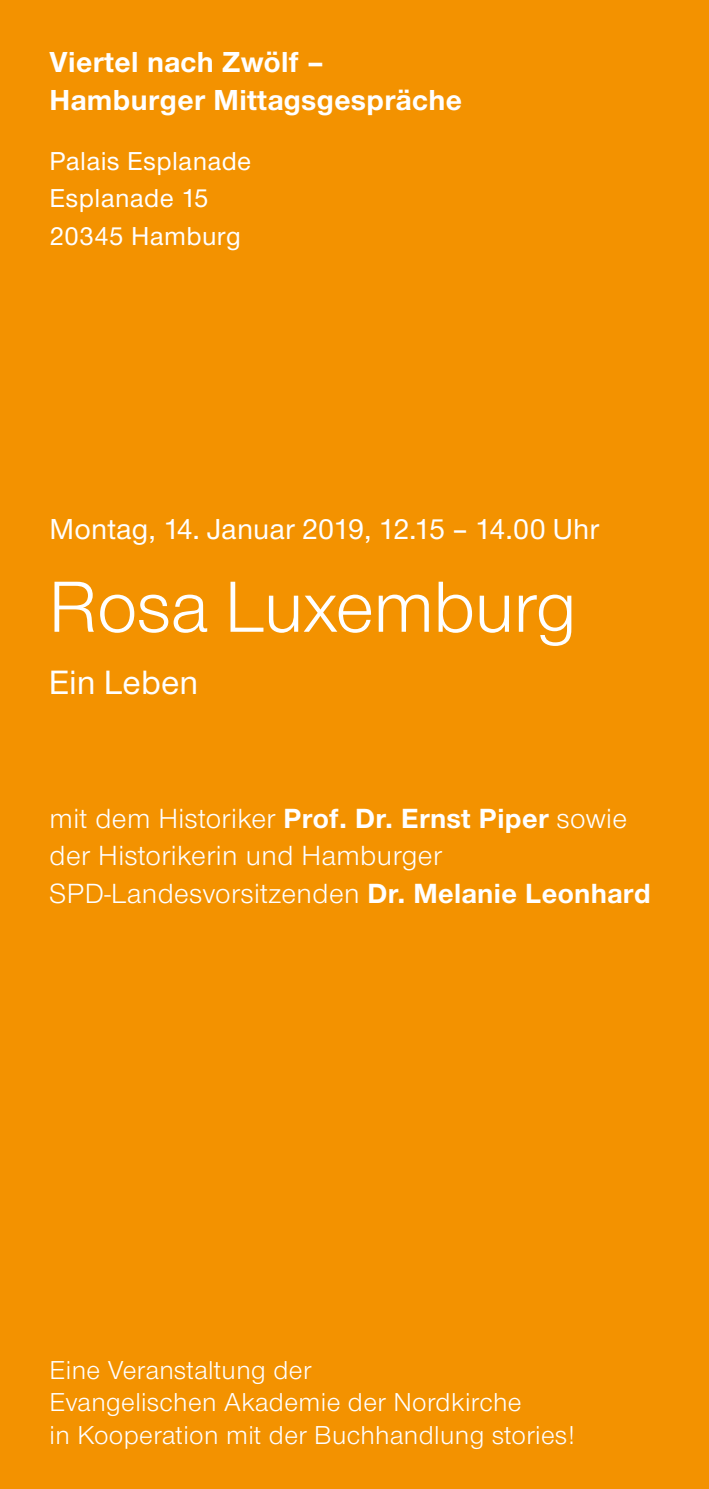
<style>
.page{position:relative;width:709px;height:1489px;background:#fff}
.page>*{position:absolute;margin:0;border:0;box-sizing:border-box;transform-origin:0 0}
.t1{font:75px "Nordelbica";letter-spacing:-.01em;color:#fff}
.t2{font:500 35px "Nordelbica";letter-spacing:.005em;color:#fff}
.t3{font:700 30px/37.5px "Nordelbica";letter-spacing:.015em;color:#fff}
.t4{font:500 30px "Nordelbica";letter-spacing:.005em;color:#fff}
.t5{font:28.75px/37.5px "Nordelbica";letter-spacing:.015em;color:#fff}
.t6{font:27px/32.5px "Nordelbica";letter-spacing:.015em;color:#fff}
.t7{font:500 27px/37.5px "Nordelbica";letter-spacing:.015em;color:#fff}
.s1{font-weight:700}
</style>
<div class="page">
<div style="left:0;top:0;width:709px;height:1488px;background:#f39200"></div>
<p class="t3" style="left:50px;top:43px;width:414px">Viertel nach Zwölf –<br>Hamburger Mittagsgespräche</p>
<p class="t7" style="left:50px;top:142px;width:203px">Palais Esplanade<br>Esplanade 15<br>20345 Hamburg</p>
<p class="t4" style="left:50px;top:512px;width:551px">Montag, 14. Januar 2019, 12.15 – 14.00 Uhr</p>
<h1 class="t1" style="left:49px;top:564px;width:529px">Rosa Luxemburg</h1>
<p class="t2" style="left:49px;top:662px;width:151px">Ein Leben</p>
<p class="t5" style="left:50px;top:799px;width:602px">mit dem Historiker <span class="s1">Prof. Dr. Ernst Piper</span> sowie der Historikerin und Hamburger<br>SPD-Landesvorsitzenden <span class="s1">Dr. Melanie Leonhard</span></p>
<p class="t6" style="left:50px;top:1353px;width:526px">Eine Veranstaltung der<br>Evangelischen Akademie der Nordkirche<br>in Kooperation mit der Buchhandlung stories!</p>
</div>
